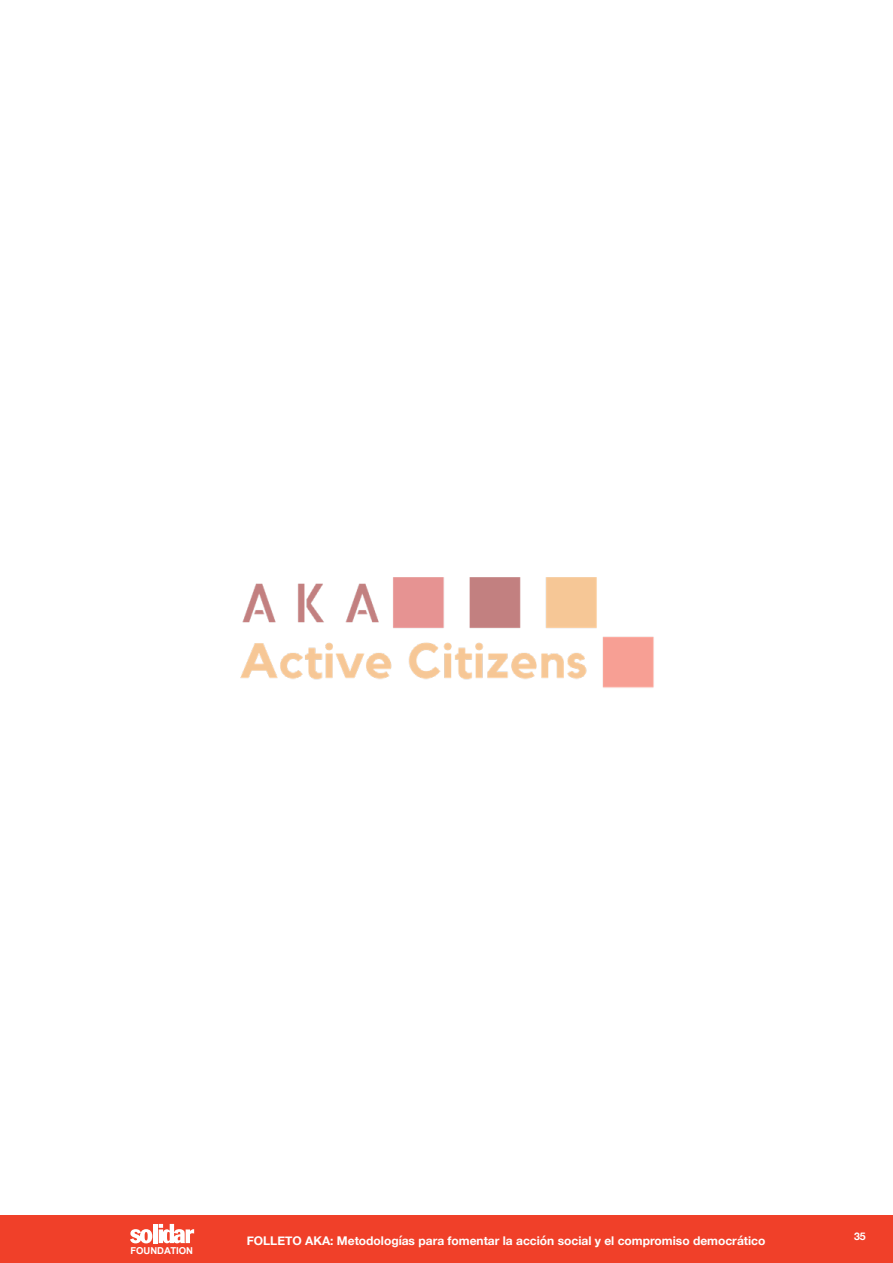
<style>
.page{position:relative;width:893px;height:1263px;background:#fff}
.page>*{position:absolute;margin:0;border:0;box-sizing:border-box;transform-origin:0 0}
.t1{font:700 12px "Helvetica Neue";color:#fff}
.t2{font:700 10.5px "Helvetica Neue";color:#fff}
.t3{font:700 9.6px "Arial";color:#fff}
</style>
<div class="page">
<div style="left:0;top:1215px;width:893px;height:48px;background:#f04029"></div>
<svg style="left:130px;top:1229px;width:22px;height:14px"></svg>
<div style="left:153px;top:1224px;width:5px;height:19px;background:#fff"></div>
<svg style="left:159px;top:1224px;width:35px;height:19px"></svg>
<img style="left:240px;top:577px;width:414px;height:111px">
<p class="t3" style="left:130px;top:1243px;width:64px">FOUNDATION</p>
<p class="t1" style="left:247px;top:1231px;width:520px">FOLLETO AKA: Metodologías para fomentar la acción social y el compromiso democrático</p>
<p class="t2" style="left:854px;top:1228px;width:13px">35</p>
</div>
